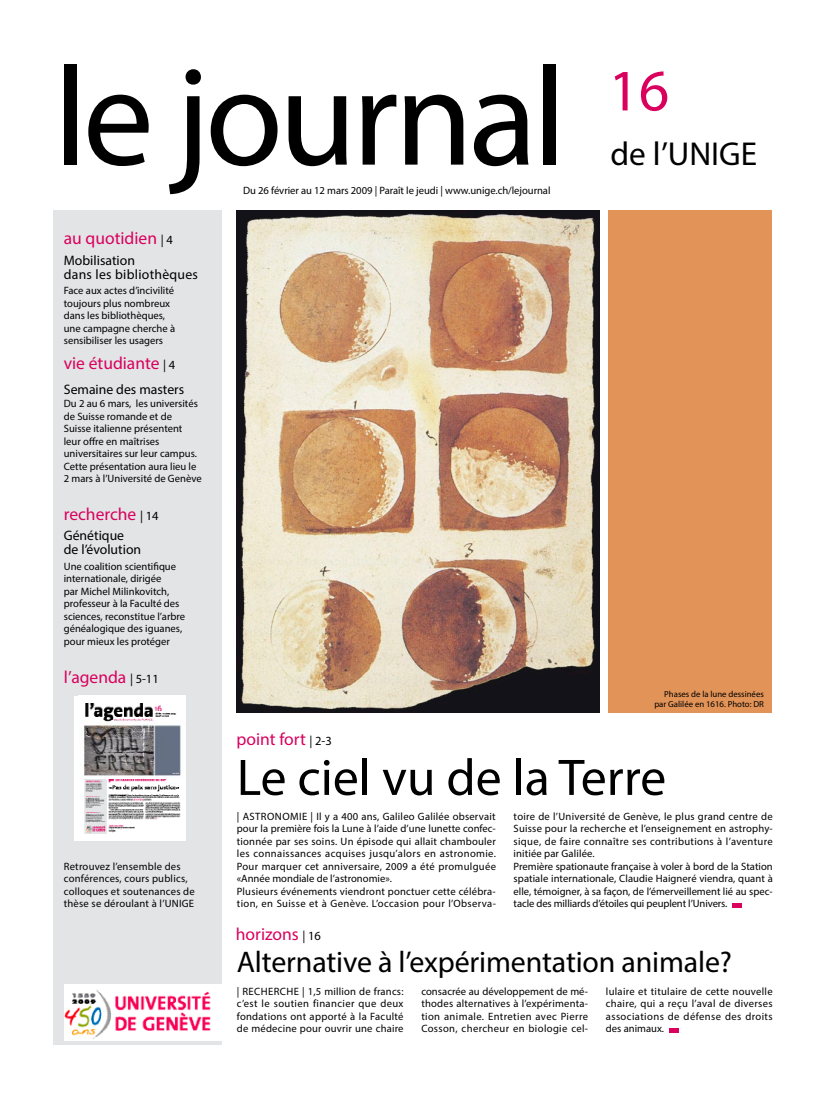
<style>
.page{position:relative;width:833px;height:1099px;background:#fff}
.page>*{position:absolute;margin:0;border:0;box-sizing:border-box;transform-origin:0 0}
.t1{font:141.25px "Myriad Pro";letter-spacing:-.03em;color:#000}
.t2{font:59px "Myriad Pro";color:#d9005e}
.t3{font:51.75px "Myriad Pro";color:#000}
.t4{font:33.25px "Myriad Pro";color:#000}
.t5{font:29.88px "Myriad Pro";letter-spacing:-.005em;color:#000}
.t6{font:17.5px "Myriad Pro";color:#d9005e}
.t7{font:13.75px/13.8px "Myriad Pro";color:#000}
.t8{font:13.75px/13.8px "Myriad Pro";letter-spacing:.02em;color:#000}
.t9{font:10.62px/12.5px "Myriad Pro";letter-spacing:.005em;color:#000}
.t10{font:10.62px "Myriad Pro";letter-spacing:.04em;color:#000}
.t11{font:8.75px/10.5px "Myriad Pro";color:#000;text-align:right}
.s1{font-size:12.5px;color:#000}
</style>
<div class="page">
<div style="left:53px;top:210px;width:169px;height:834px;background:#e2e4e5"></div>
<div style="left:74px;top:696px;width:112px;height:144px;background:#fff"></div>
<img style="left:84px;top:703px;width:97px;height:130px">
<img style="left:65px;top:984px;width:156px;height:56px">
<div style="left:731px;top:902px;width:10px;height:5px;background:#d9005e"></div>
<div style="left:608px;top:210px;width:164px;height:502px;background:#e29358"></div>
<div style="left:668px;top:1027px;width:10px;height:5px;background:#d9005e"></div>
<img style="left:237px;top:211px;width:362px;height:501px">
<h1 class="t1" style="left:54px;top:30px;width:514px">le journal</h1>
<p class="t9" style="left:243px;top:184px;width:309px">Du 26 février au 12 mars 2009 | Paraît le jeudi | www.unige.ch/lejournal</p>
<h3 class="t6" style="left:64px;top:228px;width:110px">au quotidien <span class="s1">| 4</span></h3>
<p class="t8" style="left:64px;top:253px;width:136px">Mobilisation<br>dans les bibliothèques</p>
<p class="t9" style="left:64px;top:284px;width:113px">Face aux actes d’incivilité toujours plus nombreux dans les bibliothèques, une campagne cherche à sensibiliser les usagers</p>
<h3 class="t6" style="left:64px;top:353px;width:113px">vie étudiante <span class="s1">| 4</span></h3>
<p class="t7" style="left:64px;top:383px;width:122px">Semaine des masters</p>
<p class="t9" style="left:64px;top:397px;width:139px">Du 2 au 6 mars, les universités de Suisse romande et de<br>Suisse italienne présentent leur offre en maîtrises universitaires sur leur campus.<br>Cette présentation aura lieu le<br>2 mars à l’Université de Genève</p>
<h3 class="t6" style="left:64px;top:503px;width:96px">recherche <span class="s1">| 14</span></h3>
<p class="t7" style="left:64px;top:528px;width:79px">Génétique de l’évolution</p>
<p class="t9" style="left:64px;top:559px;width:123px">Une coalition scientifique internationale, dirigée<br>par Michel Milinkovitch, professeur à la Faculté des sciences, reconstitue l’arbre généalogique des iguanes, pour mieux les protéger</p>
<h3 class="t6" style="left:64px;top:666px;width:96px">l’agenda <span class="s1">| 5-11</span></h3>
<h3 class="t6" style="left:237px;top:728px;width:97px">point fort <span class="s1">| 2-3</span></h3>
<h2 class="t2" style="left:608px;top:54px;width:62px">16</h2>
<h3 class="t4" style="left:610px;top:133px;width:148px">de l’UNIGE</h3>
<p class="t11" style="left:654px;top:688px;width:111px">Phases de la lune dessinées par Galilée en 1616. Photo: DR</p>
<p class="t9" style="left:64px;top:859px;width:132px">Retrouvez l’ensemble des conférences, cours publics, colloques et soutenances de thèse se déroulant à l’UNIGE</p>
<h3 class="t3" style="left:237px;top:745px;width:431px">Le ciel vu de la Terre</h3>
<p class="t9" style="left:237px;top:809px;width:261px;text-indent:74px">| Il y a 400 ans, Galileo Galilée observait pour la première fois la Lune à l’aide d’une lunette confec&shy;tionnée par ses soins. Un épisode qui allait chambouler les connaissances acquises jusqu’alors en astronomie.<br>Pour marquer cet anniversaire, 2009 a été promulguée «Année mondiale de l’astronomie».<br>Plusieurs événements viendront ponctuer cette célébra&shy;tion, en Suisse et à Genève. L’occasion pour l’Observa-</p>
<p class="t9" style="left:513px;top:809px;width:261px">toire de l’Université de Genève, le plus grand centre de Suisse pour la recherche et l’enseignement en astrophy&shy;sique, de faire connaître ses contributions à l’aventure initiée par Galilée.<br>Première spationaute française à voler à bord de la Station spatiale internationale, Claudie Haigneré viendra, quant à elle, témoigner, à sa façon, de l’émerveillement lié au spec&shy;tacle des milliards d’étoiles qui peuplent l’Univers.</p>
<p class="t10" style="left:237px;top:809px;width:60px">| astronomie</p>
<h3 class="t6" style="left:236px;top:923px;width:86px">horizons <span class="s1">| 16</span></h3>
<h3 class="t5" style="left:237px;top:943px;width:497px">Alternative à l’expérimentation animale?</h3>
<p class="t9" style="left:237px;top:984px;width:13px">| recherche</p>
<p class="t9" style="left:237px;top:984px;width:168px;text-align:justify;text-indent:65px">| 1,5 million de francs: c’est le soutien financier que deux fondations ont apporté à la Faculté de médecine pour ouvrir une chaire</p>
<p class="t9" style="left:421px;top:984px;width:168px;text-align:justify">consacrée au développement de mé&shy;thodes alternatives à l’expérimenta&shy;tion animale. Entretien avec Pierre Cosson, chercheur en biologie cel-</p>
<p class="t9" style="left:606px;top:984px;width:168px;text-align:justify">lulaire et titulaire de cette nouvelle chaire, qui a reçu l’aval de diverses associations de défense des droits des animaux.</p>
</div>
